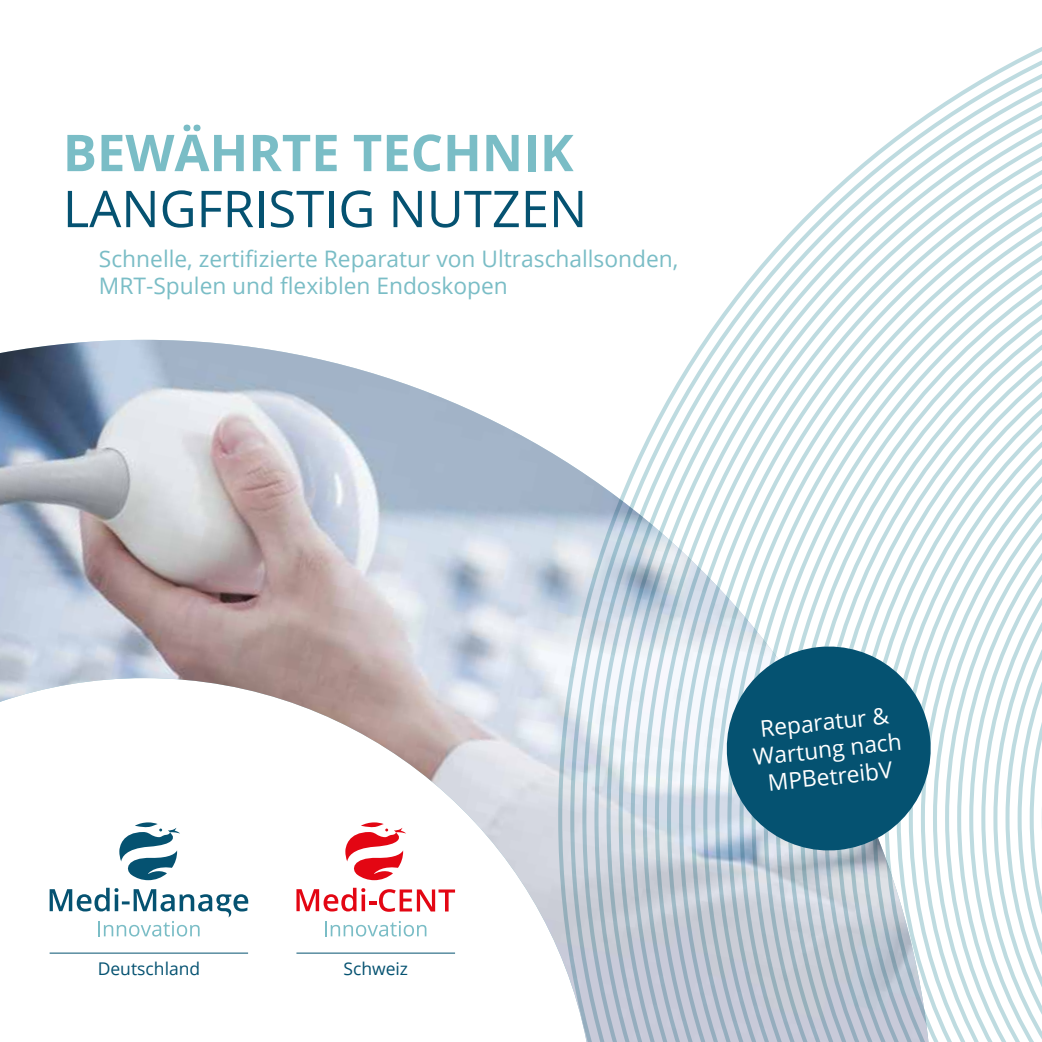
<style>
.page{position:relative;width:1042px;height:1042px;background:#fff}
.page>*{position:absolute;margin:0;border:0;box-sizing:border-box;transform-origin:0 0}
.t1{font:50.75px "Open Sans";color:#055271}
.t2{font:700 50.75px "Open Sans";color:#7abdc6}
.t3{font:22.75px/27.3px "Open Sans";color:#7abdc6}
.t4{font:22.75px/27.3px "Open Sans";color:#fff;text-align:center}
.t5{font:17.5px "Open Sans";color:#055271}
</style>
<div class="page">
<img style="left:0;top:340px;width:558px;height:614px">
<svg style="left:558px;top:47px;width:484px;height:995px"></svg>
<svg style="left:721px;top:641px;width:215px;height:215px;background:#437d95"></svg>
<svg style="left:50px;top:888px;width:198px;height:48px"></svg>
<svg style="left:119px;top:822px;width:61px;height:58px"></svg>
<hr style="left:50px;top:953px;width:198px;height:1px;background:#055271">
<hr style="left:296px;top:953px;width:159px;height:1px;background:#055271">
<svg style="left:325px;top:921px;width:101px;height:15px"></svg>
<svg style="left:345px;top:822px;width:61px;height:58px"></svg>
<svg style="left:296px;top:888px;width:159px;height:24px"></svg>
<h1 class="t2" style="left:63px;top:117px;width:512px">BEWÄHRTE TECHNIK</h1>
<h1 class="t1" style="left:63px;top:174px;width:526px">LANGFRISTIG NUTZEN</h1>
<p class="t3" style="left:99px;top:245px;width:581px">Schnelle, zertifizierte Reparatur von Ultraschallsonden,<br>MRT-Spulen und flexiblen Endoskopen</p>
<p class="t5" style="left:98px;top:957px;width:104px">Deutschland</p>
<p class="t5" style="left:343px;top:957px;width:66px">Schweiz</p>
<p class="t4" style="left:749px;top:715px;width:150px;rotate:-6deg">Reparatur &amp;<br>Wartung nach<br>MPBetreibV</p>
</div>
